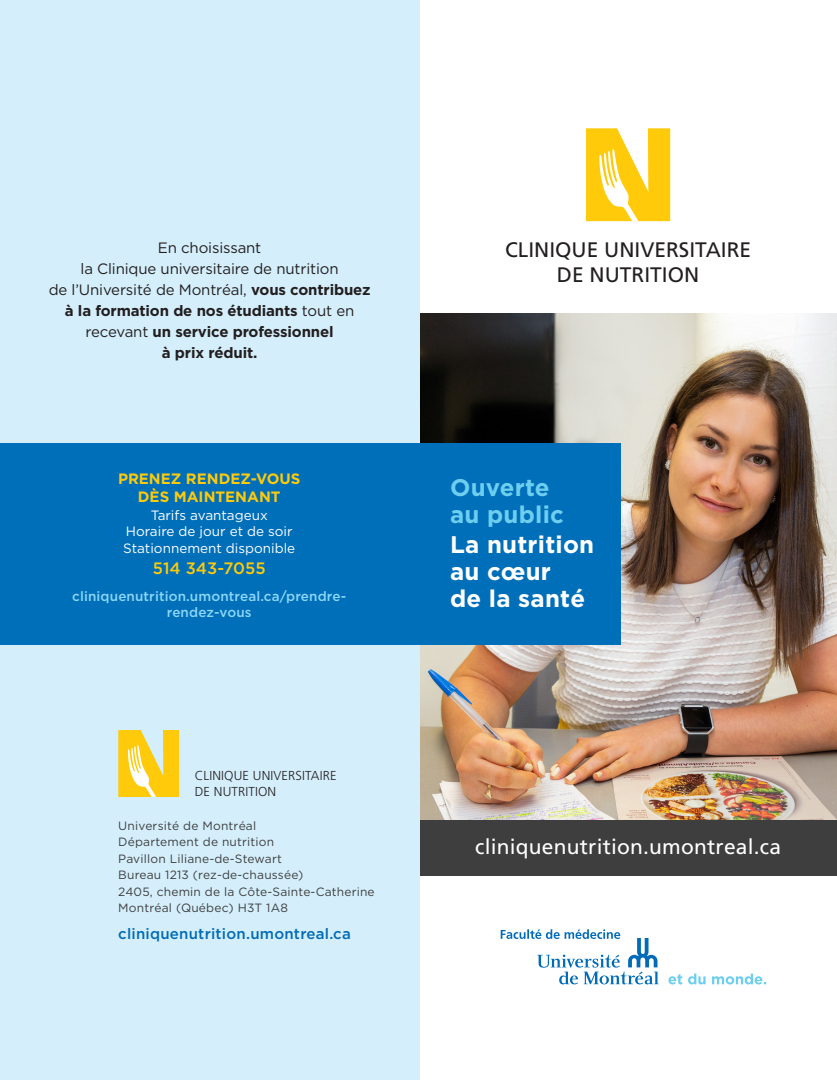
<style>
.page{position:relative;width:837px;height:1080px;background:#fff}
.page>*{position:absolute;margin:0;border:0;box-sizing:border-box;transform-origin:0 0}
.t1{font:700 24px/27px "Gotham HTF";letter-spacing:.01em;color:#fff}
.t2{font:700 24px/27px "Gotham HTF";letter-spacing:.01em;color:#6dceef}
.t3{font:21px/25.5px "Frutiger";color:#231f20;text-align:center}
.t4{font:21px "Frutiger";letter-spacing:.01em;color:#fff}
.t5{font:500 16.5px "Gotham HTF";color:#feca0a}
.t6{font:15px/21px "Gotham HTF";letter-spacing:-.01em;color:#231f20;text-align:center}
.t7{font:700 15px/18px "Gotham HTF";color:#feca0a;text-align:center}
.t8{font:500 15px "Gotham HTF";letter-spacing:.015em;color:#006bb6}
.t9{font:13.5px/16.5px "Gotham HTF";color:#fff;text-align:center}
.t10{font:500 13.5px/16.5px "Gotham HTF";letter-spacing:.01em;color:#8dd7f7;text-align:center}
.t11{font:300 13.05px/15.6px "Frutiger";letter-spacing:.01em;color:#231f20}
.t12{font:12px/16.5px "Gotham HTF";letter-spacing:.015em;color:#3e3e3f}
.s1{font-weight:700}
</style>
<div class="page">
<img style="left:419px;top:314px;width:418px;height:506px">
<div style="left:418px;top:820px;width:419px;height:55px;background:#3e3e3f"></div>
<div style="left:0;top:645px;width:419px;height:435px;background:#d4effb"></div>
<div style="left:0;top:0;width:419px;height:443px;background:#d4effb"></div>
<div style="left:0;top:443px;width:620px;height:202px;background:#006fb9"></div>
<svg style="left:501px;top:929px;width:158px;height:55px"></svg>
<svg style="left:668px;top:974px;width:98px;height:11px"></svg>
<svg style="left:586px;top:128px;width:84px;height:93px"></svg>
<svg style="left:118px;top:730px;width:61px;height:67px;background:#f8d444"></svg>
<p class="t6" style="left:49px;top:237px;width:323px">En choisissant<br>la Clinique universitaire de nutrition<br>de l’Université de Montréal, <span class="s1">vous contribuez à la formation de nos étudiants</span> tout en recevant <span class="s1">un service professionnel<br>à prix réduit.</span></p>
<h2 class="t3" style="left:505px;top:236px;width:248px">CLINIQUE UNIVERSITAIRE<br>DE NUTRITION</h2>
<p class="t7" style="left:118px;top:469px;width:184px">PRENEZ RENDEZ-VOUS<br>DÈS MAINTENANT</p>
<p class="t9" style="left:123px;top:506px;width:174px">Tarifs avantageux<br>Horaire de jour et de soir<br>Stationnement disponible</p>
<p class="t5" style="left:153px;top:558px;width:114px">514 343-7055</p>
<p class="t10" style="left:72px;top:587px;width:275px">cliniquenutrition.umontreal.ca/prendre&shy;rendez-vous</p>
<p class="t11" style="left:195px;top:768px;width:143px">CLINIQUE UNIVERSITAIRE<br>DE NUTRITION</p>
<p class="t12" style="left:118px;top:817px;width:258px">Université de Montréal<br>Département de nutrition<br>Pavillon Liliane-de-Stewart<br>Bureau 1213 (rez-de-chaussée)<br>2405, chemin de la Côte-Sainte-Catherine<br>Montréal (Québec) H3T 1A8</p>
<p class="t8" style="left:118px;top:925px;width:234px">cliniquenutrition.umontreal.ca</p>
<h1 class="t2" style="left:450px;top:474px;width:115px">Ouverte au public</h1>
<h1 class="t1" style="left:450px;top:531px;width:146px">La nutrition au cœur<br>de la santé</h1>
<h2 class="t4" style="left:475px;top:834px;width:307px">cliniquenutrition.umontreal.ca</h2>
</div>
